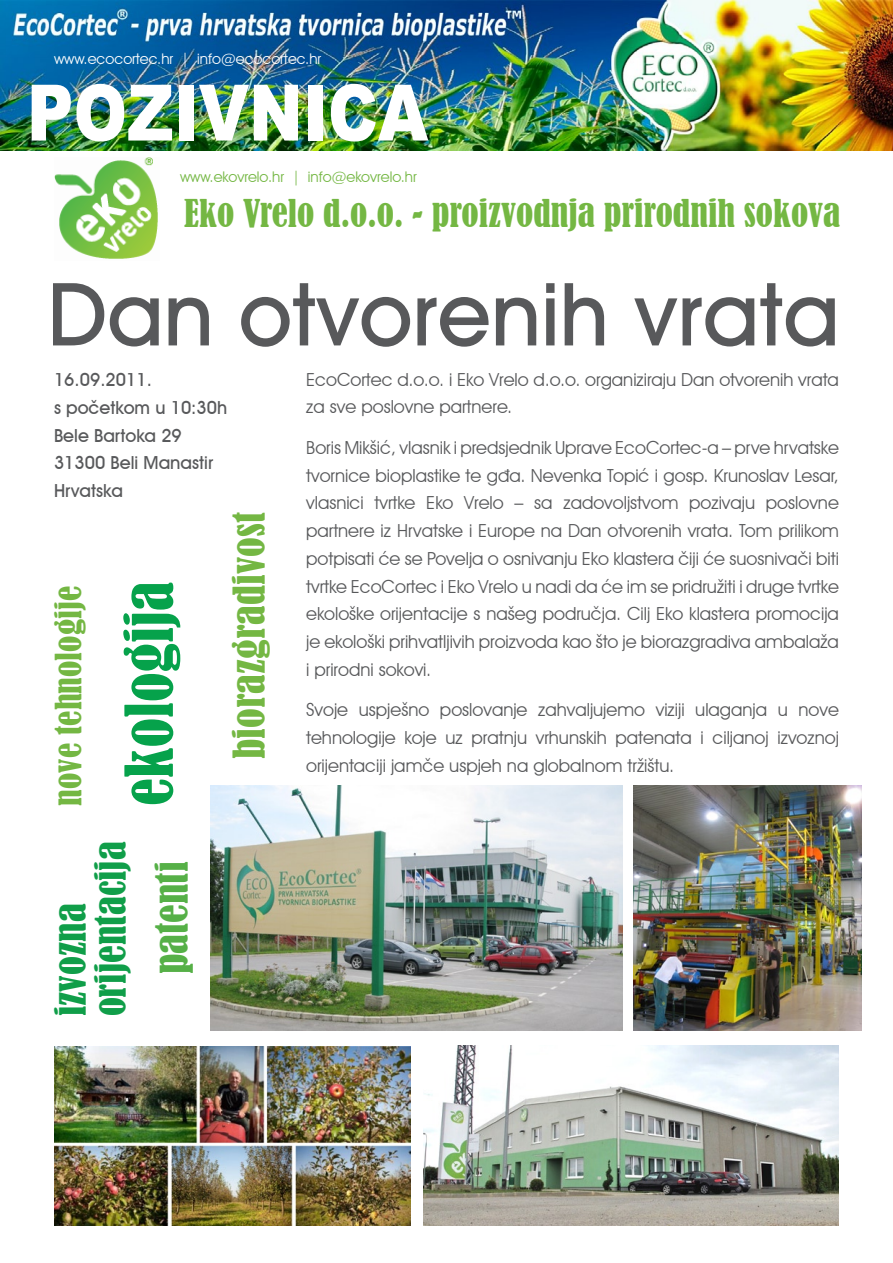
<style>
.page{position:relative;width:893px;height:1263px;background:#fff}
.page>*{position:absolute;margin:0;border:0;box-sizing:border-box;transform-origin:0 0}
.t1{font:500 87.6px "Avant Garde IT Cby BT";color:#58595b}
.t2{font:900 78px "Arial";color:#fff;scale:.83 1}
.t3{font:condensed 61.5px "Bernard";color:#06a24b}
.t4{font:condensed 41.55px "Bernard";color:#56b047}
.t5{font:condensed 41.25px "Bernard";color:#74b743}
.t6{font:condensed 39.6px/39.9px "Bernard";color:#109e49}
.t7{font:condensed 36px "Bernard";color:#74b743}
.t8{font:condensed 34.05px "Bernard";color:#74b743}
.t9{font:18px/27.8px "Avant Garde IT Cby BT";color:#58595b;text-align:justify}
.t10{font:500 18px/27.8px "Avant Garde IT Cby BT";color:#58595b}
.t11{font:14.7px "Avant Garde IT Cby BT";color:#fff}
.t12{font:14.7px "Avant Garde IT Cby BT";color:#74b743}
</style>
<div class="page">
<img style="left:0;top:0;width:893px;height:150px">
<img style="left:54px;top:157px;width:104px;height:102px">
<img style="left:211px;top:785px;width:412px;height:245px">
<img style="left:424px;top:1045px;width:415px;height:180px">
<img style="left:54px;top:1046px;width:357px;height:179px">
<img style="left:634px;top:785px;width:227px;height:245px">
<p class="t11" style="left:54px;top:50px;width:269px">www.ecocortec.hr | info@ecocortec.hr</p>
<h2 class="t2" style="left:27px;top:56px;width:485px">POZIVNICA</h2>
<p class="t12" style="left:180px;top:168px;width:238px">www.ekovrelo.hr | info@ekovrelo.hr</p>
<h3 class="t7" style="left:184px;top:193px;width:658px">Eko Vrelo d.o.o. - proizvodnja prirodnih sokova</h3>
<h1 class="t1" style="left:48px;top:261px;width:793px">Dan otvorenih vrata</h1>
<p class="t9" style="left:306px;top:365px;width:534px">EcoCortec d.o.o. i Eko Vrelo d.o.o. organiziraju Dan otvorenih vrata za sve poslovne partnere.</p>
<p class="t9" style="left:306px;top:433px;width:534px">Boris Mikšić, vlasnik i predsjednik Uprave EcoCortec-a – prve hrvatske tvornice bioplastike te gđa. Nevenka Topić i gosp. Krunoslav Lesar, vlasnici tvrtke Eko Vrelo – sa zadovoljstvom pozivaju poslovne partnere iz Hrvatske i Europe na Dan otvorenih vrata. Tom prilikom potpisati će se Povelja o osnivanju Eko klastera čiji će suosnivači biti tvrtke EcoCortec i Eko Vrelo u nadi da će im se pridružiti i druge tvrtke ekološke orijentacije s našeg područja. Cilj Eko klastera promocija je ekološki prihvatljivih proizvoda kao što je biorazgradiva ambalaža i prirodni sokovi.</p>
<p class="t9" style="left:306px;top:696px;width:534px">Svoje uspješno poslovanje zahvaljujemo viziji ulaganja u nove tehnologije koje uz pratnju vrhunskih patenata i ciljanoj izvoznoj orijentaciji jamče uspjeh na globalnom tržištu.</p>
<p class="t10" style="left:54px;top:366px;width:175px">16.09.2011.<br>s početkom u 10:30h<br>Bele Bartoka 29<br>31300 Beli Manastir<br>Hrvatska</p>
<h3 class="t5" style="left:225px;top:759px;width:248px;rotate:-90deg">biorazgradivost</h3>
<h3 class="t3" style="left:114px;top:806px;width:226px;rotate:-90deg">ekologija</h3>
<h3 class="t8" style="left:49px;top:805px;width:221px;rotate:-90deg">nove tehnologije</h3>
<h3 class="t6" style="left:51px;top:1016px;width:177px;rotate:-90deg">izvozna orijentacija</h3>
<h3 class="t4" style="left:148px;top:974px;width:114px;rotate:-90deg">patenti</h3>
</div>
